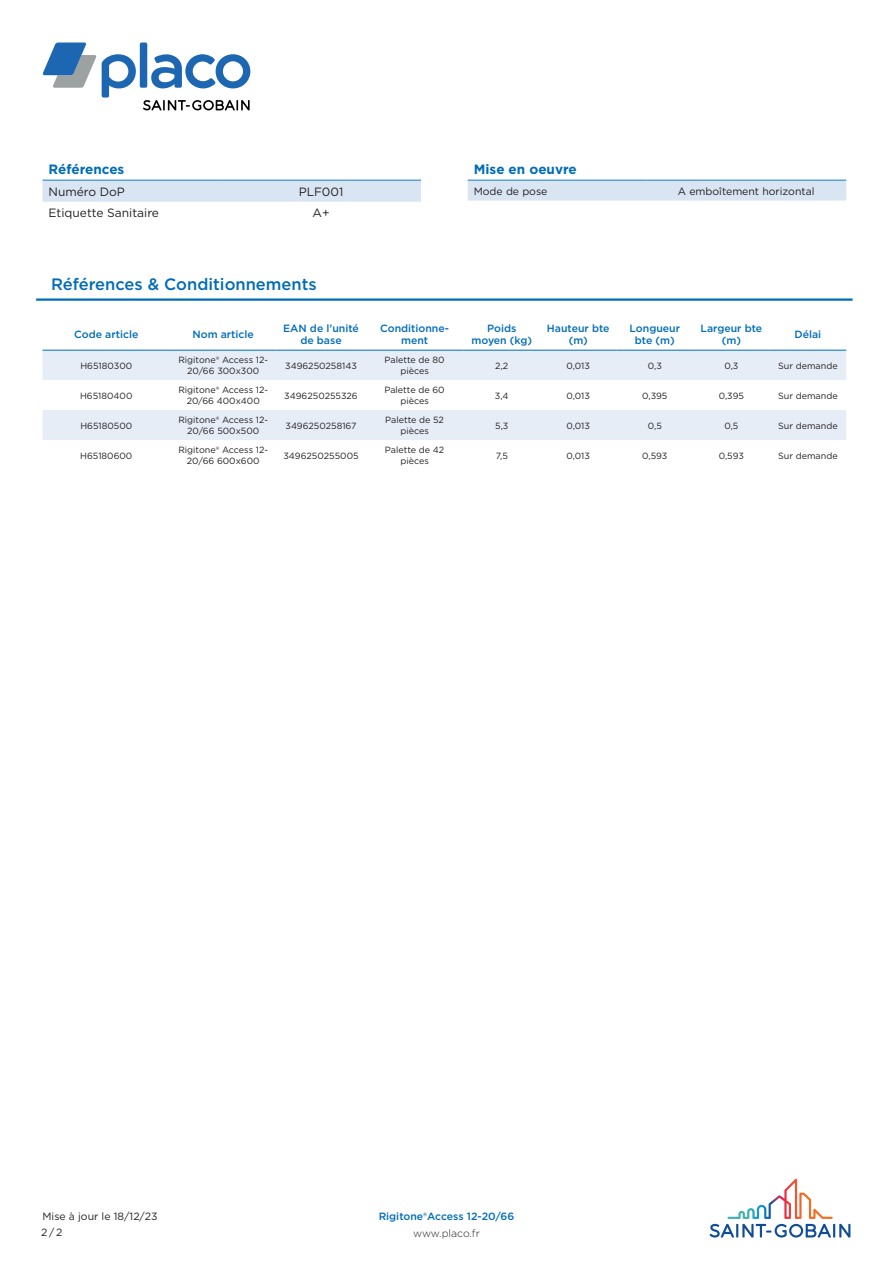
<style>
.page{position:relative;width:893px;height:1263px;background:#fff}
.page>*{position:absolute;margin:0;border:0;box-sizing:border-box;transform-origin:0 0}
.t1{font:500 16.5px "Gotham";color:#006cb7}
.attribute_group{font:700 13.5px "Gotham";color:#006cb7}
.column_1{font:12px "Gotham";color:#231f20}
.column_2{font:12px "Gotham";color:#231f20}
.column_header_1_colu{font:500 10.5px/12.6px "Gotham";color:#006cb7;text-align:center}
.column_2-2{font:10.5px/16.6px "Gotham";color:#231f20}
.Product_Name_Master{font:500 10.5px "Gotham";color:#006cb7}
.t2{font:300 10.5px "Gotham";color:#231f20}
.column_1-2{font:10.5px "Gotham";color:#231f20}
.column_2-3{font:9px/10.8px "Gotham";color:#231f20;text-align:center}
.column_4{font:9px/10.8px "Gotham";color:#231f20;text-align:center}
.column_3{font:9px "Gotham";color:#231f20}
.column_9{font:9px "Gotham";color:#231f20}
.column_1-3{font:9px "Gotham";color:#231f20}
.column_6{font:9px "Gotham";color:#231f20}
.column_7{font:9px "Gotham";letter-spacing:-.005em;color:#231f20}
.column_8{font:9px "Gotham";letter-spacing:-.005em;color:#231f20}
.column_5{font:9px "Gotham";color:#231f20}
</style>
<div class="page">
<svg style="left:143px;top:100px;width:107px;height:10px"></svg>
<div style="left:140px;top:43px;width:7px;height:45px;background:#1d66b2;border-radius:2px"></div>
<svg style="left:42px;top:43px;width:94px;height:55px"></svg>
<svg style="left:151px;top:54px;width:99px;height:34px"></svg>
<svg style="left:710px;top:1179px;width:140px;height:58px"></svg>
<div style="left:43px;top:181px;width:378px;height:21px;background:#dae5f4"></div>
<hr style="left:43px;top:180px;width:178px;height:1px;background:#167ec2">
<hr style="left:221px;top:180px;width:200px;height:1px;background:#167ec2">
<div style="left:468px;top:181px;width:378px;height:20px;background:#dae5f4"></div>
<hr style="left:468px;top:180px;width:178px;height:1px;background:#167ec2">
<hr style="left:646px;top:180px;width:200px;height:1px;background:#167ec2">
<hr style="left:36px;top:298px;width:817px;height:3px;background:#006cb7">
<svg style="left:43px;top:351px;width:803px;height:89px;fill:#e7edf7"></svg>
<hr style="left:43px;top:350px;width:127px;height:1px;background:#167ec2">
<hr style="left:170px;top:350px;width:106px;height:1px;background:#167ec2">
<hr style="left:276px;top:350px;width:90px;height:1px;background:#167ec2">
<hr style="left:366px;top:350px;width:97px;height:1px;background:#167ec2">
<hr style="left:463px;top:350px;width:77px;height:1px;background:#167ec2">
<hr style="left:540px;top:350px;width:77px;height:1px;background:#167ec2">
<hr style="left:617px;top:350px;width:76px;height:1px;background:#167ec2">
<hr style="left:693px;top:350px;width:77px;height:1px;background:#167ec2">
<hr style="left:770px;top:350px;width:76px;height:1px;background:#167ec2">
<p class="attribute_group" style="left:49px;top:160px;width:77px">Références</p>
<p class="column_1" style="left:49px;top:184px;width:78px">Numéro DoP</p>
<p class="column_2" style="left:299px;top:184px;width:46px">PLF001</p>
<p class="column_1" style="left:49px;top:205px;width:112px">Etiquette Sanitaire</p>
<p class="column_2" style="left:313px;top:205px;width:18px">A+</p>
<p class="t1" style="left:51px;top:273px;width:267px">Références &amp; Conditionnements</p>
<p class="attribute_group" style="left:474px;top:160px;width:105px">Mise en oeuvre</p>
<p class="column_1-2" style="left:474px;top:184px;width:75px">Mode de pose</p>
<p class="column_2-2" style="left:678px;top:182px;width:138px">A emboîtement horizontal</p>
<p class="column_header_1_colu" style="left:74px;top:328px;width:66px">Code article</p>
<p class="column_header_1_colu" style="left:192px;top:328px;width:63px">Nom article</p>
<p class="column_header_1_colu" style="left:283px;top:321px;width:77px">EAN de l’unité de base</p>
<p class="column_header_1_colu" style="left:380px;top:321px;width:70px">Conditionne&shy;ment</p>
<p class="column_header_1_colu" style="left:471px;top:321px;width:62px">Poids moyen (kg)</p>
<p class="column_header_1_colu" style="left:547px;top:321px;width:64px">Hauteur bte (m)</p>
<p class="column_header_1_colu" style="left:630px;top:321px;width:52px">Longueur bte (m)</p>
<p class="column_header_1_colu" style="left:700px;top:321px;width:63px">Largeur bte (m)</p>
<p class="column_header_1_colu" style="left:795px;top:328px;width:28px">Délai</p>
<p class="column_1-3" style="left:80px;top:360px;width:53px">H65180300</p>
<p class="column_2-3" style="left:178px;top:354px;width:91px">Rigitone® Access 12-<br>20/66 300x300</p>
<p class="column_3" style="left:285px;top:360px;width:73px">3496250258143</p>
<p class="column_4" style="left:385px;top:354px;width:62px">Palette de 80 pièces</p>
<p class="column_5" style="left:495px;top:360px;width:14px">2,2</p>
<p class="column_6" style="left:567px;top:360px;width:25px">0,013</p>
<p class="column_7" style="left:648px;top:360px;width:15px">0,3</p>
<p class="column_8" style="left:724px;top:360px;width:15px">0,3</p>
<p class="column_9" style="left:778px;top:360px;width:61px">Sur demande</p>
<p class="column_1-3" style="left:80px;top:390px;width:54px">H65180400</p>
<p class="column_2-3" style="left:178px;top:384px;width:91px">Rigitone® Access 12-<br>20/66 400x400</p>
<p class="column_3" style="left:284px;top:390px;width:75px">3496250255326</p>
<p class="column_4" style="left:384px;top:384px;width:62px">Palette de 60 pièces</p>
<p class="column_5" style="left:495px;top:390px;width:15px">3,4</p>
<p class="column_6" style="left:567px;top:390px;width:25px">0,013</p>
<p class="column_7" style="left:642px;top:390px;width:27px">0,395</p>
<p class="column_8" style="left:719px;top:390px;width:27px">0,395</p>
<p class="column_9" style="left:778px;top:390px;width:61px">Sur demande</p>
<p class="column_1-3" style="left:80px;top:420px;width:53px">H65180500</p>
<p class="column_2-3" style="left:178px;top:414px;width:91px">Rigitone® Access 12-<br>20/66 500x500</p>
<p class="column_3" style="left:285px;top:420px;width:73px">3496250258167</p>
<p class="column_4" style="left:385px;top:414px;width:60px">Palette de 52 pièces</p>
<p class="column_5" style="left:495px;top:420px;width:15px">5,3</p>
<p class="column_6" style="left:567px;top:420px;width:25px">0,013</p>
<p class="column_7" style="left:648px;top:420px;width:15px">0,5</p>
<p class="column_8" style="left:724px;top:420px;width:15px">0,5</p>
<p class="column_9" style="left:778px;top:420px;width:61px">Sur demande</p>
<p class="column_1-3" style="left:80px;top:450px;width:54px">H65180600</p>
<p class="column_2-3" style="left:178px;top:444px;width:91px">Rigitone® Access 12-<br>20/66 600x600</p>
<p class="column_3" style="left:283px;top:450px;width:77px">3496250255005</p>
<p class="column_4" style="left:385px;top:444px;width:61px">Palette de 42 pièces</p>
<p class="column_5" style="left:496px;top:450px;width:14px">7,5</p>
<p class="column_6" style="left:567px;top:450px;width:25px">0,013</p>
<p class="column_7" style="left:642px;top:450px;width:27px">0,593</p>
<p class="column_8" style="left:719px;top:450px;width:27px">0,593</p>
<p class="column_9" style="left:778px;top:450px;width:61px">Sur demande</p>
<p class="column_2-2" style="left:41px;top:1207px;width:118px">Mise à jour le 18/12/23<br>2/2</p>
<p class="Product_Name_Master" style="left:379px;top:1209px;width:137px">Rigitone®Access 12-20/66</p>
<p class="t2" style="left:413px;top:1227px;width:68px">www.placo.fr</p>
</div>
